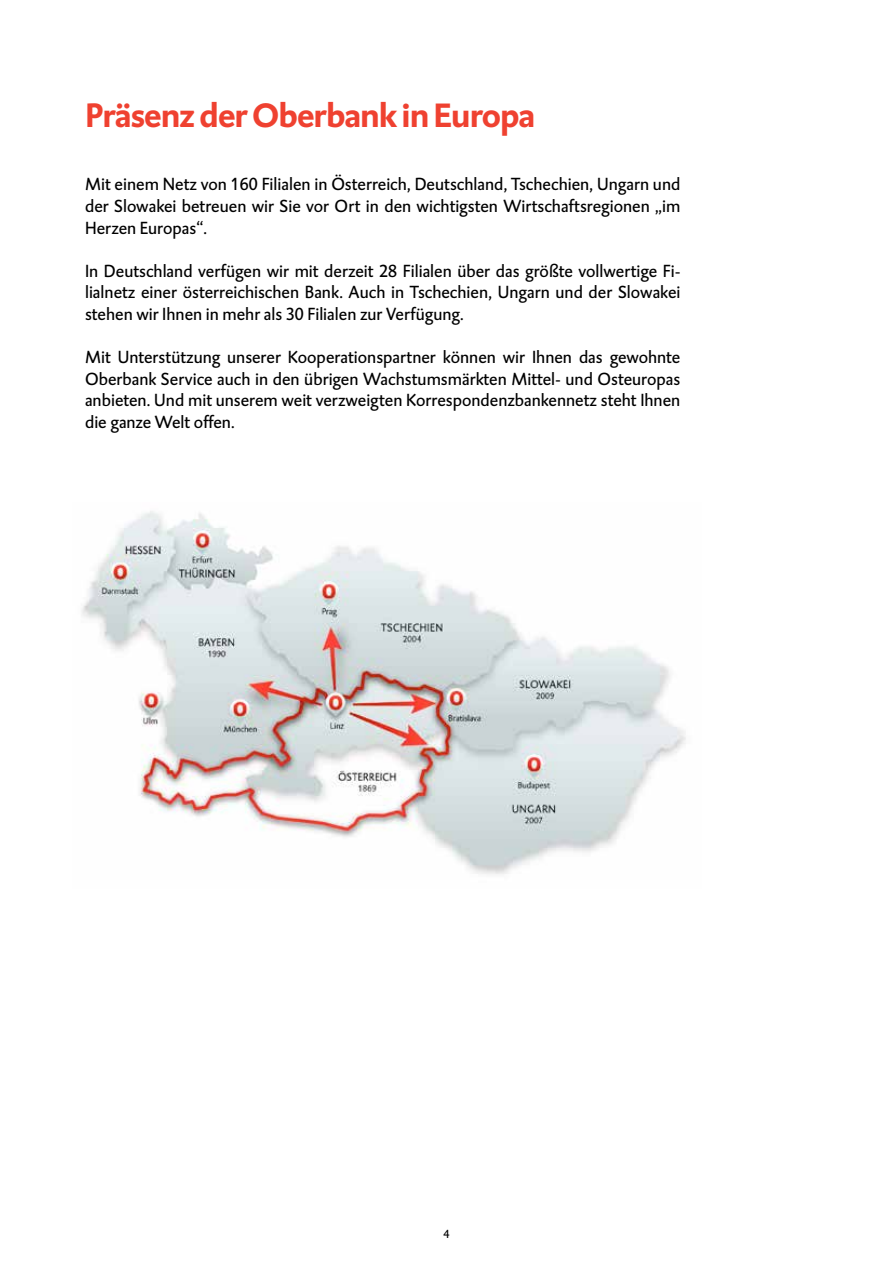
<style>
.page{position:relative;width:893px;height:1263px;background:#fff}
.page>*{position:absolute;margin:0;border:0;box-sizing:border-box;transform-origin:0 0}
.t1{font:700 34.5px "DTL Caspari T";letter-spacing:-.03em;color:#ef4130}
.t2{font:18px/21.6px "DTL Caspari T";color:#000;text-align:justify}
.t3{font:12px "DTL Caspari T";color:#000}
</style>
<div class="page">
<img style="left:81px;top:511px;width:605px;height:363px">
<h1 class="t1" style="left:85px;top:92px;width:452px">Präsenz der Oberbank in Europa</h1>
<p class="t2" style="left:85px;top:174px;width:597px">Mit einem Netz von 160 Filialen in Österreich, Deutschland, Tschechien, Ungarn und der Slowakei betreuen wir Sie vor Ort in den wichtigsten Wirtschaftsregionen „im Herzen Europas“.</p>
<p class="t2" style="left:85px;top:260px;width:597px">In Deutschland verfügen wir mit derzeit 28 Filialen über das größte vollwertige Fi&shy;lialnetz einer österreichischen Bank. Auch in Tschechien, Ungarn und der Slowakei stehen wir Ihnen in mehr als 30 Filialen zur Verfügung.</p>
<p class="t2" style="left:85px;top:346px;width:597px">Mit Unterstützung unserer Kooperationspartner können wir Ihnen das gewohnte Oberbank Service auch in den übrigen Wachstumsmärkten Mittel- und Osteuropas anbieten. Und mit unserem weit verzweigten Korrespondenzbankennetz steht Ihnen die ganze Welt offen.</p>
<p class="t3" style="left:443px;top:1226px;width:7px">4</p>
</div>
